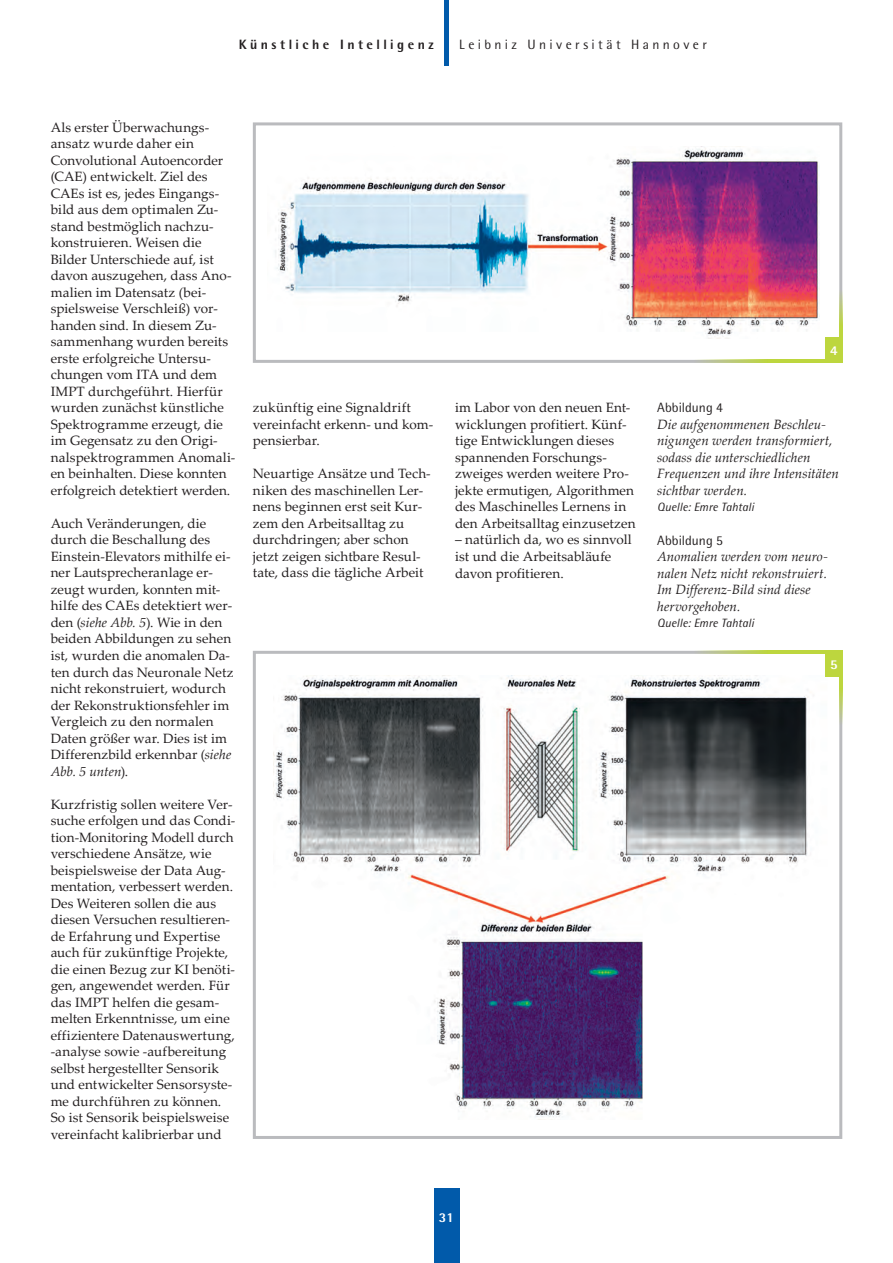
<style>
.page{position:relative;width:893px;height:1263px;background:#fff}
.page>*{position:absolute;margin:0;border:0;box-sizing:border-box;transform-origin:0 0}
.t1{font:13.5px/16.5px "Palatino Linotype";letter-spacing:.005em;color:#231f20}
.t2{font:italic 13.5px/16.5px "Palatino Linotype";letter-spacing:.005em;color:#231f20}
.t3{font:13.5px "Rotis Semi Sans";letter-spacing:.245em;color:#231f20}
.t4{font:800 13.5px "Rotis Semi Sans";letter-spacing:.255em;color:#231f20}
.t5{font:13.5px "Rotis Semi Sans";letter-spacing:.005em;color:#231f20}
.t6{font:800 13.5px "Rotis Semi Sans";color:#fff}
.t7{font:italic 12px "Rotis Semi Sans";letter-spacing:.005em;color:#231f20}
.s1{font-style:italic}
</style>
<div class="page">
<hr style="left:444px;top:0;width:4px;height:66px;background:#015aaa">
<div style="left:433px;top:1188px;width:26px;height:74px;background:#015aaa"></div>
<img style="left:275px;top:148px;width:544px;height:190px">
<div style="left:253px;top:122px;width:588px;height:241px;border:3px solid #babbbe"></div>
<hr style="left:839px;top:271px;width:3px;height:92px;background:#bdd63e">
<hr style="left:657px;top:360px;width:185px;height:3px;background:#bdd63e">
<div style="left:824px;top:337px;width:18px;height:26px;background:#bdd63e"></div>
<img style="left:273px;top:675px;width:554px;height:442px">
<div style="left:253px;top:650px;width:588px;height:488px;border:3px solid #babbbe"></div>
<hr style="left:839px;top:650px;width:3px;height:92px;background:#bdd63e">
<hr style="left:657px;top:650px;width:185px;height:3px;background:#bdd63e">
<div style="left:824px;top:650px;width:18px;height:26px;background:#bdd63e"></div>
<p class="t4" style="left:238px;top:36px;width:196px">Künstliche Intelligenz</p>
<p class="t3" style="left:459px;top:37px;width:249px">Leibniz Universität Hannover</p>
<p class="t1" style="left:51px;top:118px;width:186px">Als erster Überwachungs&shy;ansatz wurde daher ein<br>Convolutional Autoencorder (CAE) entwickelt. Ziel des<br>CAEs ist es, jedes Eingangs&shy;bild aus dem optimalen Zu&shy;stand bestmöglich nachzu&shy;konstruieren. Weisen die<br>Bilder Unterschiede auf, ist davon auszugehen, dass Ano&shy;malien im Datensatz (bei&shy;spielsweise Verschleiß) vor&shy;handen sind. In diesem Zu&shy;sammenhang wurden bereits erste erfolgreiche Untersu&shy;chungen vom ITA und dem<br>IMPT durchgeführt. Hierfür wurden zunächst künstliche<br>Spektrogramme erzeugt, die im Gegensatz zu den Origi&shy;nalspektrogrammen Anomali&shy;en beinhalten. Diese konnten erfolgreich detektiert werden.</p>
<p class="t1" style="left:51px;top:514px;width:184px">Auch Veränderungen, die durch die Beschallung des<br>Einstein-Elevators mithilfe ei&shy;ner Lautsprecheranlage er&shy;zeugt wurden, konnten mit&shy;hilfe des CAEs detektiert wer&shy;den (<span class="s1">siehe Abb. 5</span>). Wie in den beiden Abbildungen zu sehen ist, wurden die anomalen Da&shy;ten durch das Neuronale Netz nicht rekonstruiert, wodurch der Rekonstruktionsfehler im<br>Vergleich zu den normalen<br>Daten größer war. Dies ist im<br>Differenzbild erkennbar (<span class="s1">siehe<br>Abb. 5 unten</span>).</p>
<p class="t1" style="left:51px;top:795px;width:186px">Kurzfristig sollen weitere Ver&shy;suche erfolgen und das Condi&shy;tion-Monitoring Modell durch verschiedene Ansätze, wie beispielsweise der Data Aug&shy;mentation, verbessert werden.<br>Des Weiteren sollen die aus diesen Versuchen resultieren&shy;de Erfahrung und Expertise auch für zukünftige Projekte, die einen Bezug zur KI benöti&shy;gen, angewendet werden. Für das IMPT helfen die gesam&shy;melten Erkenntnisse, um eine effizientere Datenauswertung, -analyse sowie -aufbereitung selbst hergestellter Sensorik und entwickelter Sensorsyste&shy;me durchführen zu können.<br>So ist Sensorik beispielsweise vereinfacht kalibrierbar und</p>
<p class="t1" style="left:253px;top:399px;width:182px">zukünftig eine Signaldrift vereinfacht erkenn- und kom&shy;pensierbar.</p>
<p class="t1" style="left:253px;top:465px;width:179px">Neuartige Ansätze und Tech&shy;niken des maschinellen Ler&shy;nens beginnen erst seit Kur&shy;zem den Arbeitsalltag zu durch dringen; aber schon jetzt zeigen sichtbare Resul&shy;tate, dass die tägliche Arbeit</p>
<p class="t1" style="left:455px;top:399px;width:182px">im Labor von den neuen Ent&shy;wicklungen profitiert. Künf&shy;tige Entwicklungen dieses spannenden Forschungs&shy;zweiges werden weitere Pro&shy;jekte ermutigen, Algorithmen des Maschinelles Lernens in den Arbeitsalltag einzusetzen</p>
<p class="t1" style="left:455px;top:531px;width:178px">– natürlich da, wo es sinnvoll ist und die Arbeitsabläufe davon profitieren.</p>
<p class="t6" style="left:829px;top:342px;width:9px">4</p>
<p class="t5" style="left:657px;top:400px;width:67px">Abbildung 4</p>
<p class="t2" style="left:657px;top:415px;width:183px">Die aufgenommenen Beschleu&shy;nigungen werden transformiert, sodass die unterschiedlichen<br>Frequenzen und ihre Intensitäten sichtbar werden.</p>
<p class="t7" style="left:657px;top:500px;width:98px">Quelle: Emre Tahtali</p>
<p class="t5" style="left:657px;top:532px;width:67px">Abbildung 5</p>
<p class="t2" style="left:657px;top:547px;width:172px">Anomalien werden vom neuro&shy;nalen Netz nicht rekonstruiert.<br>Im Differenz-Bild sind diese hervorgehoben.</p>
<p class="t7" style="left:657px;top:615px;width:98px">Quelle: Emre Tahtali</p>
<p class="t6" style="left:829px;top:655px;width:9px">5</p>
<p class="t6" style="left:439px;top:1207px;width:17px">31</p>
</div>
